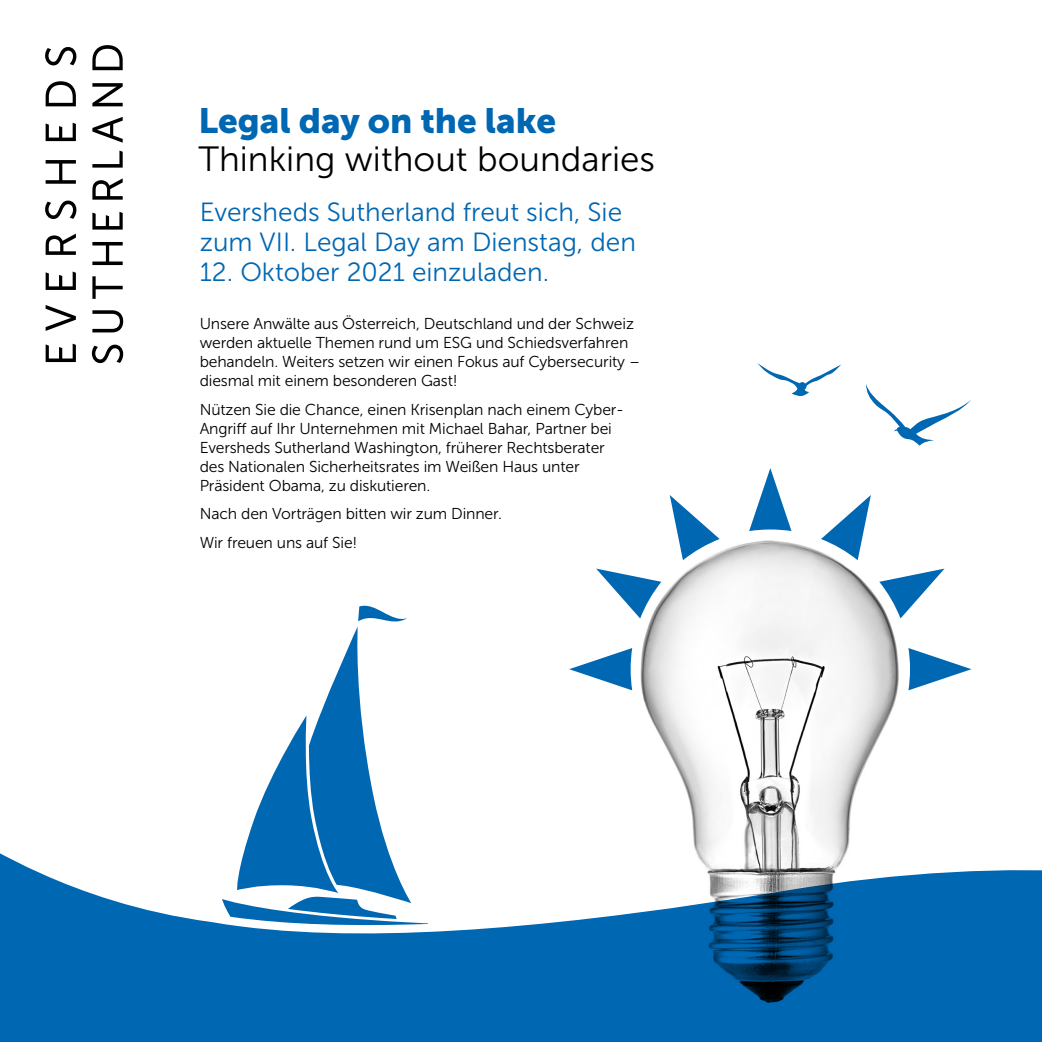
<style>
.page{position:relative;width:1042px;height:1042px;background:#fff}
.page>*{position:absolute;margin:0;border:0;box-sizing:border-box;transform-origin:0 0}
.t1{font:35px "Museo Sans 300";color:#000}
.t2{font:35px "Museo Sans 900";color:#0067b2}
.t3{font:26.25px/29.8px "Museo Sans 300";color:#0067b2}
.t4{font:15.75px/18.9px "Museo Sans 300";letter-spacing:-.01em;color:#000}
</style>
<div class="page">
<img style="left:631px;top:690px;width:279px;height:148px">
<svg style="left:46px;top:344px;width:30px;height:18px"></svg>
<svg style="left:46px;top:305px;width:30px;height:26px"></svg>
<svg style="left:46px;top:271px;width:30px;height:19px"></svg>
<svg style="left:46px;top:234px;width:30px;height:21px"></svg>
<svg style="left:46px;top:160px;width:30px;height:24px"></svg>
<svg style="left:46px;top:123px;width:30px;height:18px"></svg>
<svg style="left:46px;top:81px;width:30px;height:25px"></svg>
<svg style="left:92px;top:310px;width:31px;height:22px"></svg>
<svg style="left:92px;top:276px;width:31px;height:23px"></svg>
<svg style="left:92px;top:242px;width:31px;height:23px"></svg>
<svg style="left:92px;top:212px;width:31px;height:18px"></svg>
<svg style="left:92px;top:178px;width:31px;height:22px"></svg>
<svg style="left:92px;top:151px;width:31px;height:17px"></svg>
<svg style="left:92px;top:117px;width:31px;height:26px"></svg>
<svg style="left:92px;top:83px;width:31px;height:23px"></svg>
<svg style="left:92px;top:45px;width:31px;height:25px"></svg>
<svg style="left:45px;top:201px;width:31px;height:18px"></svg>
<svg style="left:45px;top:47px;width:31px;height:18px"></svg>
<svg style="left:92px;top:345px;width:31px;height:18px"></svg>
<svg style="left:569px;top:468px;width:402px;height:222px"></svg>
<svg style="left:866px;top:384px;width:105px;height:62px"></svg>
<svg style="left:757px;top:363px;width:84px;height:33px"></svg>
<svg style="left:248px;top:605px;width:159px;height:233px"></svg>
<svg style="left:0;top:838px;width:1042px;height:204px;fill:#0067b2"></svg>
<h1 class="t2" style="left:198px;top:101px;width:359px">Legal day on the lake</h1>
<h1 class="t1" style="left:198px;top:140px;width:458px">Thinking without boundaries</h1>
<h2 class="t3" style="left:200px;top:197px;width:438px">Eversheds Sutherland freut sich, Sie zum VII. Legal Day am Dienstag, den</h2>
<h2 class="t3" style="left:200px;top:257px;width:351px">12. Oktober 2021 einzuladen.</h2>
<p class="t4" style="left:200px;top:315px;width:442px">Unsere Anwälte aus Österreich, Deutschland und der Schweiz werden aktuelle Themen rund um ESG und Schiedsverfahren behandeln. Weiters setzen wir einen Fokus auf Cybersecurity – diesmal mit einem besonderen Gast!</p>
<p class="t4" style="left:200px;top:400px;width:425px">Nützen Sie die Chance, einen Krisenplan nach einem Cyber-Angriff auf Ihr Unternehmen mit Michael Bahar, Partner bei Eversheds Sutherland Washington, früherer Rechtsberater des Nationalen Sicherheitsrates im Weißen Haus unter Präsident Obama, zu diskutieren.</p>
<p class="t4" style="left:200px;top:500px;width:304px;line-height:28.9px">Nach den Vorträgen bitten wir zum Dinner.<br>Wir freuen uns auf Sie!</p>
</div>
